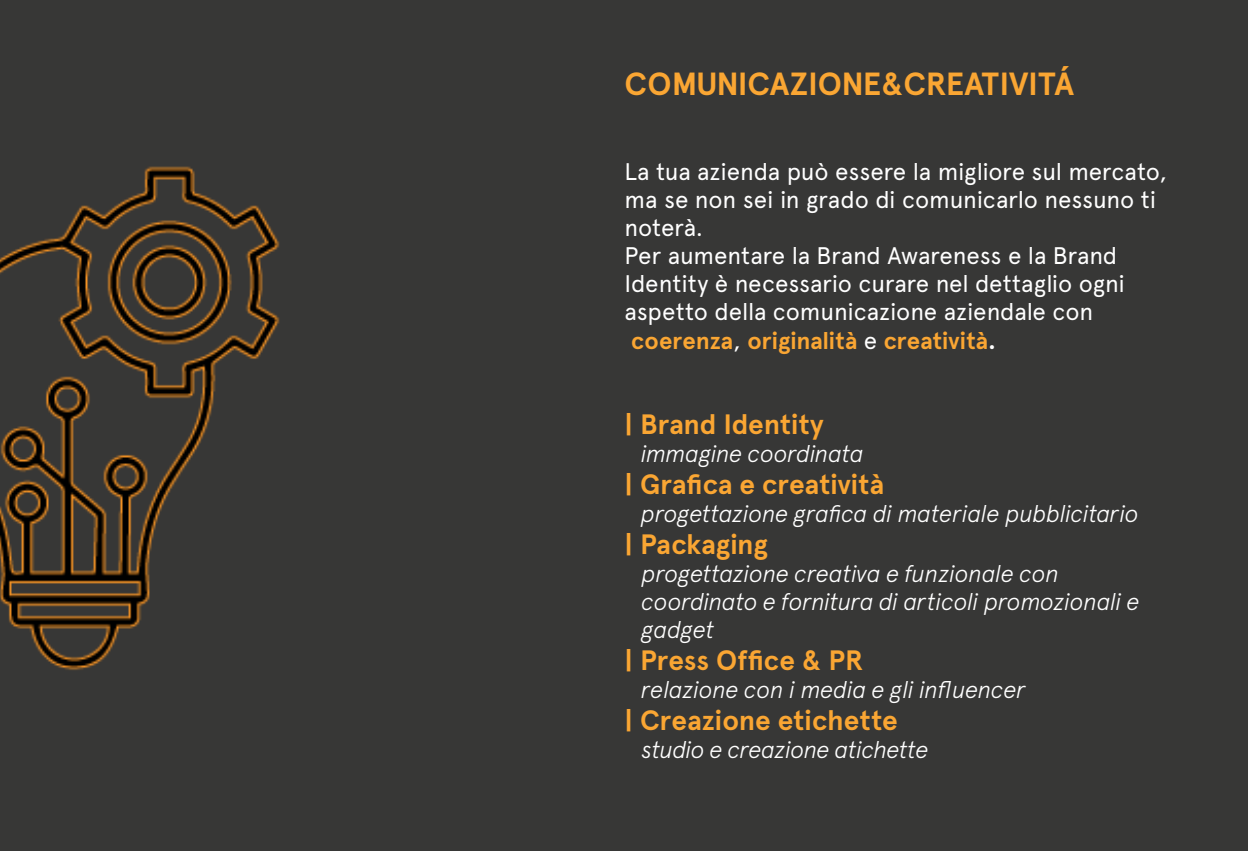
<style>
.page{position:relative;width:1248px;height:851px;background:#fff}
.page>*{position:absolute;margin:0;border:0;box-sizing:border-box;transform-origin:0 0}
.apercu_bold_16_14{font:700 32px "Apercu";letter-spacing:-.005em;color:#faa633}
.apercu_bold_14_14_at{font:700 28px "Apercu";color:#faa633}
.apercu_regular_12_14{font:24px/28px "Apercu";letter-spacing:-.01em;color:#fff}
.apercu_light_ita_12{font:italic 300 24px/28px "Apercu";letter-spacing:-.015em;color:#fff}
.apercu_regular_12_14-2{font:700 24px "Apercu";color:#faa633}
.corsivo_descrizioni{font:italic 300 24px "Apercu";letter-spacing:-.015em;color:#fff}
.s1{font-weight:400;color:#fff}
.s2{color:#fff}
</style>
<div class="page">
<div style="left:0;top:0;width:1247px;height:850px;background:#373736"></div>
<p class="apercu_bold_16_14" style="left:624px;top:64px;width:451px">COMUNICAZIONE&amp;CREATIVITÁ</p>
<p class="apercu_regular_12_14" style="left:624px;top:158px;width:544px">La tua azienda può essere la migliore sul mercato, ma se non sei in grado di comunicarlo nessuno ti noterà.</p>
<p class="apercu_regular_12_14" style="left:624px;top:242px;width:502px">Per aumentare la Brand Awareness e la Brand<br>Identity è necessario curare nel dettaglio ogni aspetto della comunicazione aziendale con</p>
<p class="apercu_regular_12_14-2" style="left:631px;top:325px;width:366px">coerenza<span class="s1">,</span> originalità <span class="s1">e</span> creatività<span class="s2">.</span></p>
<p class="apercu_bold_14_14_at" style="left:624px;top:407px;width:201px">| Brand Identity</p>
<p class="apercu_light_ita_12" style="left:641px;top:439px;width:224px">immagine coordinata</p>
<p class="apercu_bold_14_14_at" style="left:624px;top:467px;width:261px">| Grafica e creatività</p>
<p class="apercu_light_ita_12" style="left:641px;top:499px;width:499px">progettazione grafica di materiale pubblicitario</p>
<p class="apercu_bold_14_14_at" style="left:624px;top:527px;width:145px">| Packaging</p>
<p class="apercu_light_ita_12" style="left:641px;top:559px;width:500px">progettazione creativa e funzionale con coordinato e fornitura di articoli promozionali e gadget</p>
<p class="apercu_bold_14_14_at" style="left:624px;top:643px;width:240px">| Press Office &amp; PR</p>
<p class="corsivo_descrizioni" style="left:641px;top:675px;width:387px">relazione con i media e gli influencer</p>
<p class="apercu_bold_14_14_at" style="left:624px;top:703px;width:275px">| Creazione etichette</p>
<p class="apercu_light_ita_12" style="left:641px;top:735px;width:289px">studio e creazione atichette</p>
</div>
